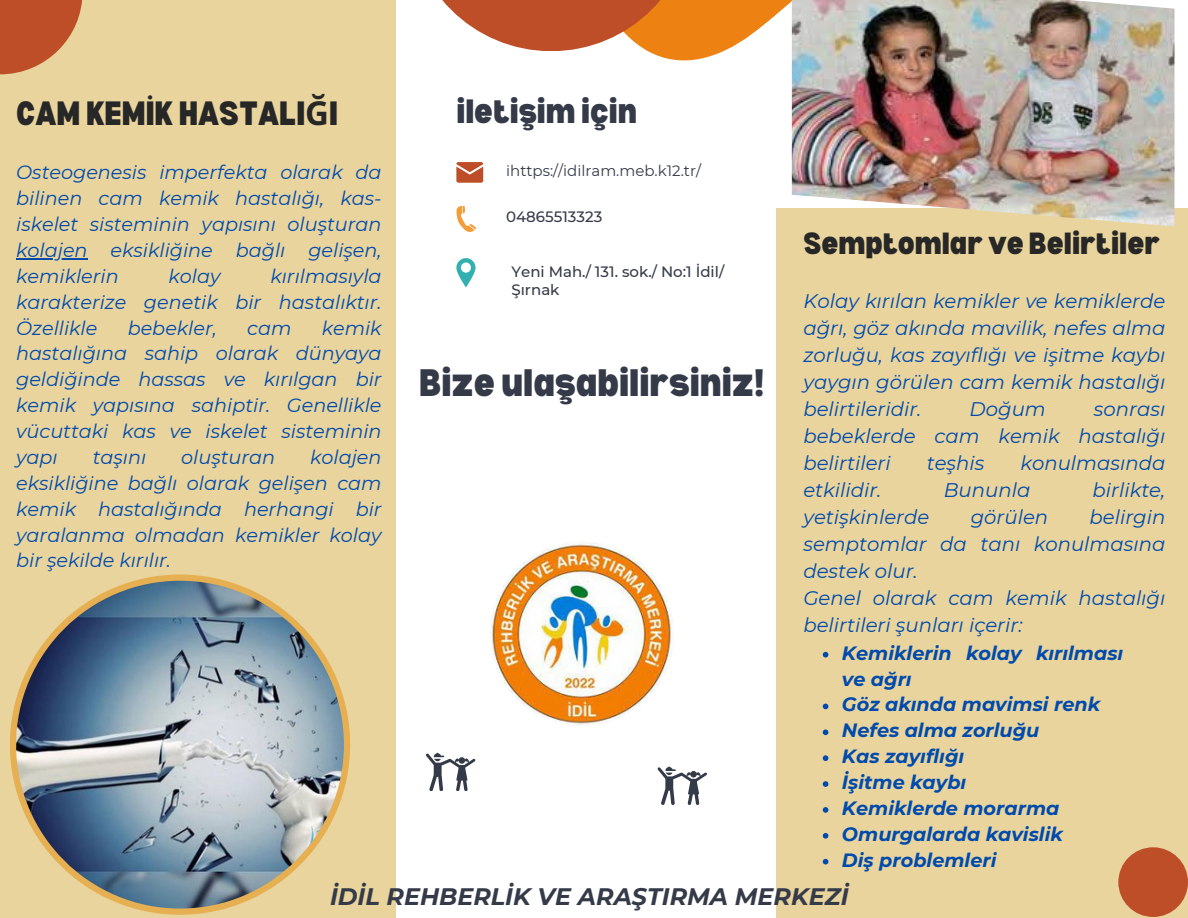
<style>
.page{position:relative;width:1188px;height:918px;background:#fff}
.page>*{position:absolute;margin:0;border:0;box-sizing:border-box;transform-origin:0 0}
.t1{font:900 semi-condensed 37.5px "Bernoru";color:#343a48}
.t2{font:900 semi-condensed 33px "Bernoru";color:#272727}
.t3{font:900 semi-condensed 33px "Bernoru";color:#343a48}
.t4{font:900 semi-condensed 30px "Bernoru";color:#272727}
.t5{font:italic 700 23.85px "Montserrat";color:#343a48}
.t6{font:italic 19.65px/27px "Montserrat";color:#004aad;text-align:justify}
.t7{font:italic 19.2px/25.8px "Montserrat";color:#004aad;text-align:justify}
.t8{font:italic 700 19.2px/25.8px "Montserrat";color:#004aad}
.t9{font:500 15px/18px "Montserrat";color:#343a48}
.t10{font:15px "Montserrat";color:#343a48}
.s1{font-family:"Noto Sans";font-weight:700;font-stretch:normal}
</style>
<div class="page">
<div style="left:0;top:0;width:396px;height:918px;background:#e8d49c"></div>
<div style="left:776px;top:208px;width:412px;height:710px;background:#e8d49c"></div>
<svg style="left:648px;top:0;width:527px;height:147px"></svg>
<svg style="left:10px;top:575px;width:340px;height:340px"></svg>
<svg style="left:442px;top:0;width:251px;height:51px;fill:#bd4e27"></svg>
<svg style="left:0;top:0;width:82px;height:74px;fill:#bd4e27"></svg>
<svg style="left:657px;top:767px;width:50px;height:38px"></svg>
<svg style="left:456px;top:206px;width:20px;height:26px"></svg>
<svg style="left:456px;top:258px;width:20px;height:29px"></svg>
<svg style="left:456px;top:162px;width:27px;height:20px"></svg>
<img style="left:489px;top:541px;width:185px;height:185px;border-radius:50%">
<div style="left:1118px;top:847px;width:70px;height:70px;background:#bd4e27;border-radius:50%"></div>
<img style="left:792px;top:0;width:382px;height:226px">
<hr style="left:16px;top:258px;width:72px;height:1px;background:#004aad">
<svg style="left:823px;top:652px;width:5px;height:5px"></svg>
<svg style="left:823px;top:704px;width:5px;height:5px"></svg>
<svg style="left:823px;top:729px;width:5px;height:6px"></svg>
<svg style="left:823px;top:755px;width:5px;height:6px"></svg>
<svg style="left:823px;top:781px;width:5px;height:6px"></svg>
<svg style="left:823px;top:807px;width:5px;height:6px"></svg>
<svg style="left:823px;top:833px;width:5px;height:6px"></svg>
<svg style="left:823px;top:859px;width:5px;height:5px"></svg>
<svg style="left:426px;top:753px;width:49px;height:38px"></svg>
<h3 class="t2" style="left:16px;top:94px;width:323px">CAM KEMİKİ HASTALI<span class="s1">Ğ</span>I</h3>
<p class="t7" style="left:16px;top:159px;width:367px">Osteogenesis imperfekta olarak da bilinen cam kemik hastalığı, kas&shy;iskelet sisteminin yapısını oluşturan</p>
<p class="t7" style="left:16px;top:237px;width:367px">kolajen eksikliğine bağlı gelişen, kemiklerin</p>
<p class="t7" style="left:16px;top:263px;width:367px;text-indent:254px">kırılmasıyla karakterize genetik bir hastalıktır.<br>Özellikle</p>
<p class="t7" style="left:169px;top:263px;width:53px">kolay</p>
<p class="t7" style="left:16px;top:315px;width:367px;text-indent:306px">kemik hastalığına sahip olarak dünyaya geldiğinde hassas ve kırılgan bir kemik yapısına sahiptir. Genellikle vücuttaki kas ve iskelet sisteminin yapı</p>
<p class="t7" style="left:128px;top:315px;width:91px">bebekler,</p>
<p class="t7" style="left:247px;top:315px;width:46px">cam</p>
<p class="t7" style="left:16px;top:444px;width:367px;text-indent:294px">kolajen eksikliğine bağlı olarak gelişen cam kemik hastalığında herhangi bir yaralanma olmadan kemikler kolay bir şekilde kırılır.</p>
<p class="t7" style="left:93px;top:444px;width:55px">taşını</p>
<p class="t7" style="left:181px;top:444px;width:96px">oluşturan</p>
<h3 class="t3" style="left:456px;top:93px;width:182px">iletişim için</h3>
<p class="t10" style="left:506px;top:161px;width:196px">i https://idi lram.meb.k12.tr/</p>
<p class="t9" style="left:506px;top:208px;width:98px">04865513323</p>
<h5 class="t9" style="left:511px;top:263px;width:214px">Yeni Mah./ 131. sok./ No:1 İdi l/<br>Şırnak</h5>
<p class="t1" style="left:419px;top:361px;width:347px">Bize ulaşabilirsiniz!</p>
<p class="t4" style="left:803px;top:227px;width:358px">Semptomlar ve Belirtiler</p>
<p class="t6" style="left:803px;top:287px;width:363px">Kolay kırılan kemikler ve kemiklerde ağrı, göz akında mavilik, nefes alma zorluğu, kas zayıflığı ve işitme kaybı yaygın görülen cam kemik hastalığı belirtileridir.</p>
<p class="t6" style="left:970px;top:395px;width:78px">Doğum</p>
<p class="t6" style="left:803px;top:395px;width:363px;text-indent:291px">sonrası bebeklerde cam kemik hastalığı belirtileri</p>
<p class="t6" style="left:927px;top:449px;width:59px">teşhis</p>
<p class="t6" style="left:1020px;top:449px;width:146px">konulmasında</p>
<p class="t6" style="left:803px;top:476px;width:80px">etkilidir.</p>
<p class="t6" style="left:944px;top:476px;width:88px">Bununla</p>
<p class="t6" style="left:1093px;top:476px;width:74px">birlikte,</p>
<p class="t6" style="left:803px;top:503px;width:127px">yetişkinlerde</p>
<p class="t6" style="left:971px;top:503px;width:79px">görülen</p>
<p class="t6" style="left:803px;top:503px;width:363px;text-align:left;text-indent:286px">belirgin semptomlar da tanı konulmasına destek olur.<br>Genel olarak cam kemik hastalığı belirtileri şunları içerir:</p>
<p class="t8" style="left:842px;top:640px;width:283px">Kemiklerin kolay kırılması ve ağrı</p>
<p class="t8" style="left:842px;top:692px;width:260px">Göz akında mavimsi renk</p>
<p class="t8" style="left:842px;top:718px;width:199px">Nefes alma zorluğu</p>
<p class="t8" style="left:842px;top:743px;width:124px">Kas zayıflığı</p>
<p class="t8" style="left:842px;top:769px;width:126px">İşitme kaybı</p>
<p class="t8" style="left:842px;top:795px;width:219px">Kemiklerde morarma</p>
<p class="t8" style="left:842px;top:821px;width:222px">Omurgalarda kavislik</p>
<p class="t8" style="left:842px;top:847px;width:156px">Diş problemleri</p>
<p class="t5" style="left:330px;top:882px;width:520px">İDİL REHBERLİK VE ARAŞTIRMA MERKEZİ</p>
</div>
